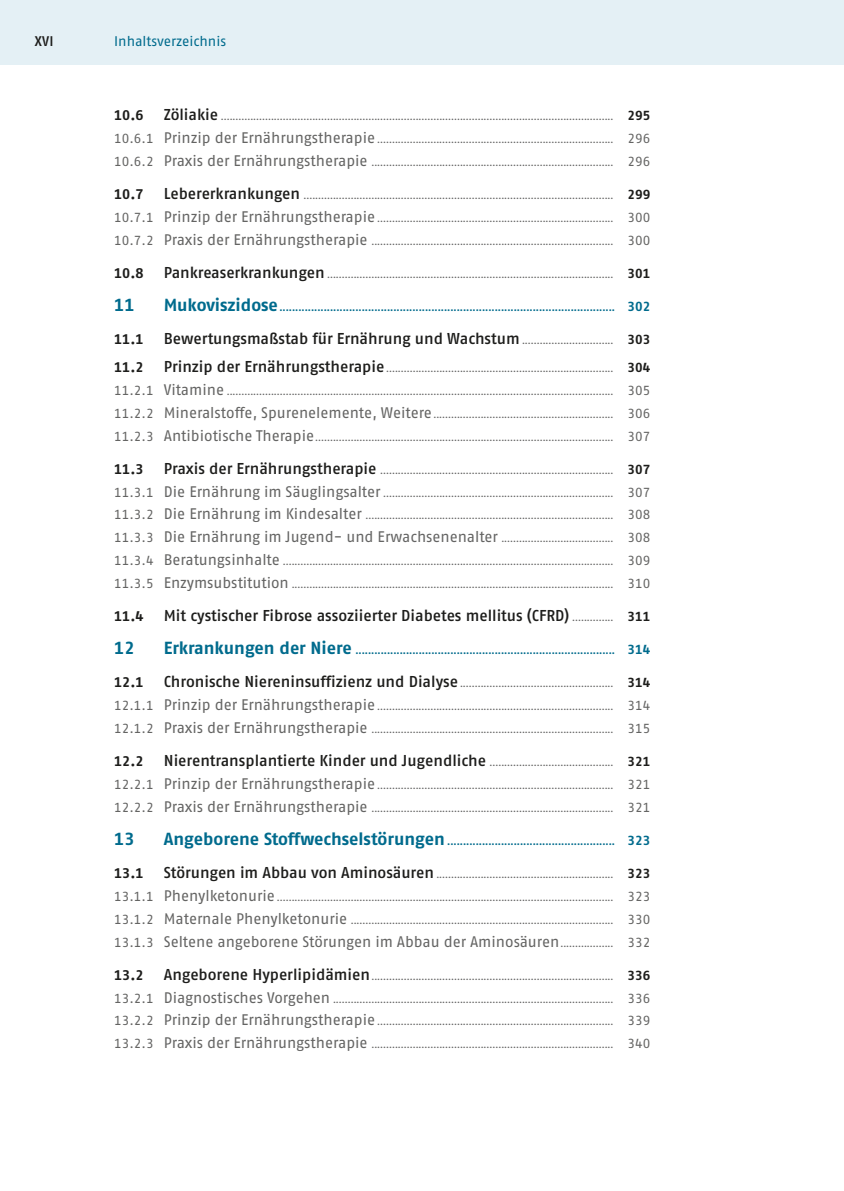
<style>
.page{position:relative;width:844px;height:1191px;background:#fff}
.page>*{position:absolute;margin:0;border:0;box-sizing:border-box;transform-origin:0 0}
.t1{font:700 17.5px "Fago Pro";color:#006b8d}
.t2{font:600 15.75px "Fago Pro";letter-spacing:-.005em;color:#1d1d1b}
.t3{font:15.4px "Fago Pro";letter-spacing:-.005em;color:#646463}
.t4{font:700 14px "Fago Pro";color:#1d1d1b}
.t5{font:14px "Fago Pro";color:#006b8d}
.t6{font:600 14px "Fago Pro";color:#1d1d1b}
.t7{font:13.12px "Fago Pro";color:#006b8d}
.t8{font:10.5px/22.8px "Fago Pro";color:#646463;text-align:justify}
.s1{font-weight:600;font-size:15.75px;color:#1d1d1b}
.s2{font-weight:700;font-size:13.12px;color:#1d1d1b}
.s3{font-size:13.12px}
.s4{font-size:15.4px}
.s5{font-weight:700;font-size:17.5px}
.s6{font-weight:700}
.s7{font-weight:400;font-size:10.5px;color:#646463}
.s8{font-weight:700;font-size:13.12px}
.s9{font-size:10.5px}
</style>
<div class="page">
<div style="left:114px;top:0;width:729px;height:64px;background:#e4f0f5"></div>
<div style="left:0;top:0;width:114px;height:64px;background:#e4f0f5"></div>
<h3 class="t6" style="left:35px;top:32px;width:20px">XVI</h3>
<h3 class="t5" style="left:114px;top:32px;width:113px">Inhaltsverzeichnis</h3>
<p class="t8" style="left:114px;top:105px;width:537px;text-indent:50px"><span class="s1">Zöliakie</span> ..................................................................................................................................... <span class="s2">295<br></span><span class="s3">10.6.1</span> <span class="s4">Prinzip der Ernährungstherapie</span> ................................................................................ <span class="s3">296<br>10.6.2</span> <span class="s4">Praxis der Ernährungstherapie</span> .................................................................................. <span class="s3">296</span></p>
<h3 class="t4" style="left:114px;top:186px;width:31px">10.7</h3>
<h3 class="t4" style="left:114px;top:107px;width:31px">10.6</h3>
<p class="t8" style="left:114px;top:184px;width:537px;text-indent:50px"><span class="s1">Lebererkrankungen</span> ......................................................................................................... <span class="s2">299<br></span><span class="s3">10.7.1</span> <span class="s4">Prinzip der Ernährungstherapie</span> ................................................................................ <span class="s3">300<br>10.7.2</span> <span class="s4">Praxis der Ernährungstherapie</span> .................................................................................. <span class="s3">300</span></p>
<h3 class="t4" style="left:114px;top:264px;width:31px">10.8</h3>
<p class="t8" style="left:164px;top:263px;width:488px"><span class="s1">Pankreaserkrankungen</span> ................................................................................................. <span class="s2">301</span></p>
<h1 class="t1" style="left:114px;top:294px;width:22px">11</h1>
<p class="t7" style="left:164px;top:299px;width:488px"><span class="s5">Mukoviszidose</span> .......................................................................................................... <span class="s6">302</span></p>
<h3 class="t4" style="left:114px;top:331px;width:31px">11.1</h3>
<h2 class="t2" style="left:164px;top:329px;width:488px">Bewertungsmaßstab für Ernährung und Wachstum <span class="s7">...............................</span> <span class="s8">303</span></h2>
<h3 class="t4" style="left:114px;top:359px;width:31px">11.2</h3>
<p class="t8" style="left:114px;top:357px;width:537px;text-indent:50px"><span class="s1">Prinzip der Ernährungstherapie</span> ............................................................................. <span class="s2">304<br></span><span class="s3">11.2.1</span> <span class="s4">Vitamine</span> ................................................................................................................................... <span class="s3">305<br>11.2.2</span> <span class="s4">Mineralstoffe, Spurenelemente, Weitere</span> ............................................................. <span class="s3">306<br>11.2.3</span> <span class="s4">Antibiotische Therapie</span>..................................................................................................... <span class="s3">307</span></p>
<h3 class="t4" style="left:114px;top:460px;width:31px">11.3</h3>
<p class="t8" style="left:114px;top:459px;width:537px;text-indent:50px"><span class="s1">Praxis der Ernährungstherapie</span> ............................................................................... <span class="s2">307<br></span><span class="s3">11.3.1</span> <span class="s4">Die Ernährung im Säuglingsalter</span> .............................................................................. <span class="s3">307<br>11.3.2</span> <span class="s4">Die Ernährung im Kindesalter</span> .................................................................................... <span class="s3">308</span></p>
<h3 class="t3" style="left:114px;top:527px;width:537px"><span class="s3">11.3.3</span> Die Ernährung im Jugend- und Erwachsenenalter <span class="s9">......................................</span> <span class="s3">308</span></h3>
<p class="t8" style="left:114px;top:550px;width:537px"><span class="s3">11.3.4</span> <span class="s4">Beratungsinhalte</span> ................................................................................................................ <span class="s3">309<br>11.3.5</span> <span class="s4">Enzymsubstitution</span> ............................................................................................................. <span class="s3">310</span></p>
<h3 class="t4" style="left:114px;top:607px;width:31px">11.4</h3>
<h2 class="t2" style="left:164px;top:606px;width:488px">Mit cystischer Fibrose assoziierter Diabetes mellitus (CFRD) <span class="s7">..............</span> <span class="s8">311</span></h2>
<h1 class="t1" style="left:114px;top:637px;width:22px">12</h1>
<p class="t7" style="left:164px;top:641px;width:488px"><span class="s5">Erkrankungen der Niere</span> .................................................................................. <span class="s6">314</span></p>
<h3 class="t4" style="left:114px;top:674px;width:31px">12.1</h3>
<p class="t8" style="left:114px;top:672px;width:537px;text-indent:50px"><span class="s1">Chronische Niereninsuffizienz und Dialyse</span> .................................................... <span class="s2">314<br></span><span class="s3">12.1.1</span> <span class="s4">Prinzip der Ernährungstherapie</span> ................................................................................ <span class="s3">314<br>12.1.2</span> <span class="s4">Praxis der Ernährungstherapie</span> .................................................................................. <span class="s3">315</span></p>
<h3 class="t4" style="left:114px;top:753px;width:31px">12.2</h3>
<p class="t8" style="left:114px;top:751px;width:537px;text-indent:50px"><span class="s1">Nierentransplantierte Kinder und Jugendliche</span> .......................................... <span class="s2">321<br></span><span class="s3">12.2.1</span> <span class="s4">Prinzip der Ernährungstherapie</span> ................................................................................ <span class="s3">321<br>12.2.2</span> <span class="s4">Praxis der Ernährungstherapie</span> .................................................................................. <span class="s3">321</span></p>
<h1 class="t1" style="left:114px;top:828px;width:22px">13</h1>
<p class="t7" style="left:164px;top:832px;width:488px"><span class="s5">Angeborene Stoffwechselstörungen</span> ..................................................... <span class="s6">323</span></p>
<h3 class="t4" style="left:114px;top:865px;width:31px">13.1</h3>
<p class="t8" style="left:114px;top:863px;width:537px;text-indent:50px"><span class="s1">Störungen im Abbau von Aminosäuren</span> ............................................................ <span class="s2">323<br></span><span class="s3">13.1.1</span> <span class="s4">Phenylketonurie</span> .................................................................................................................. <span class="s3">323<br>13.1.2</span> <span class="s4">Maternale Phenylketonurie</span> ......................................................................................... <span class="s3">330</span></p>
<h3 class="t3" style="left:114px;top:932px;width:537px"><span class="s3">13.1.3</span> Seltene angeborene Störungen im Abbau der Aminosäuren<span class="s9">..................</span> <span class="s3">332</span></h3>
<h3 class="t4" style="left:114px;top:966px;width:31px">13.2</h3>
<p class="t8" style="left:114px;top:964px;width:537px;text-indent:50px"><span class="s1">Angeborene Hyperlipidämien</span>.................................................................................. <span class="s2">336<br></span><span class="s3">13.2.1</span> <span class="s4">Diagnostisches Vorgehen</span> ............................................................................................... <span class="s3">336<br>13.2.2</span> <span class="s4">Prinzip der Ernährungstherapie</span> ................................................................................ <span class="s3">339<br>13.2.3</span> <span class="s4">Praxis der Ernährungstherapie</span> .................................................................................. <span class="s3">340</span></p>
</div>
